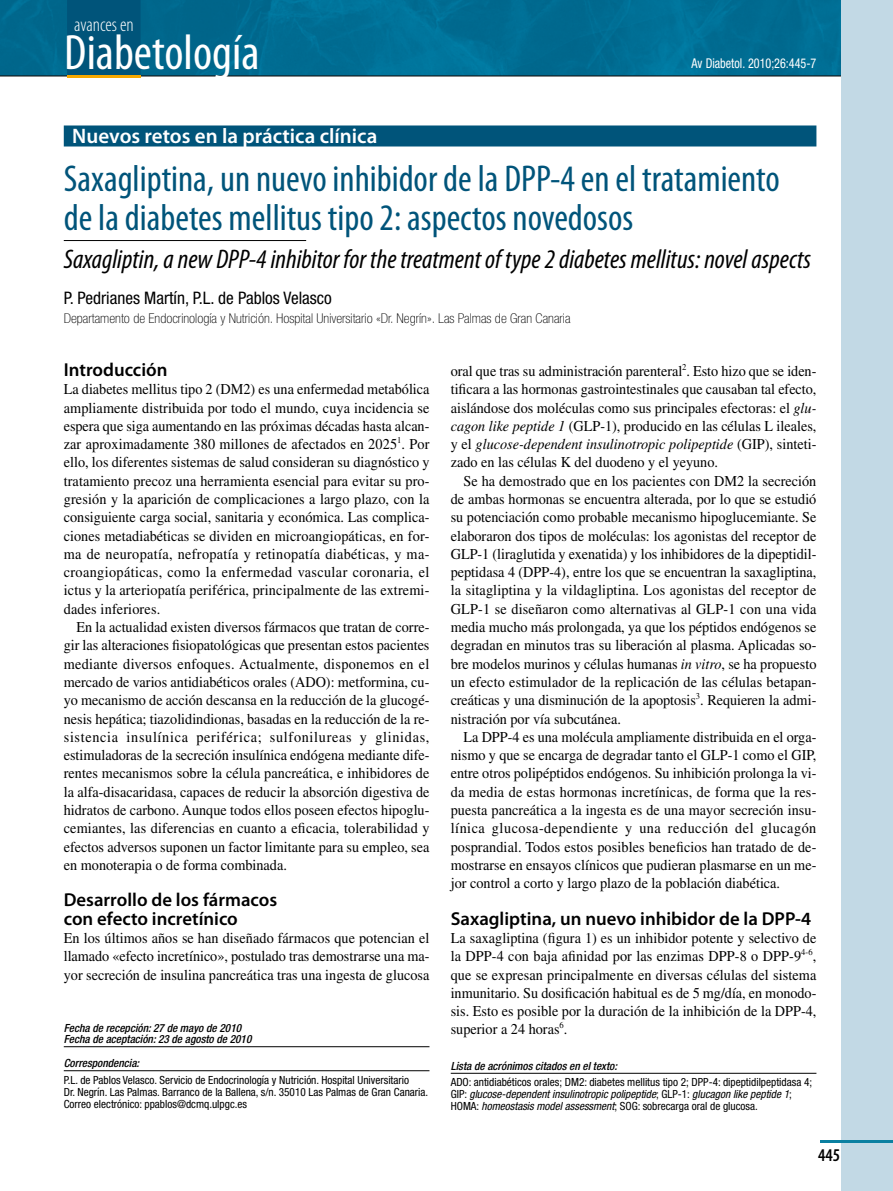
<style>
.page{position:relative;width:893px;height:1191px;background:#fff}
.page>*{position:absolute;margin:0;border:0;box-sizing:border-box;transform-origin:0 0}
.t1{font:condensed 49.95px "Myriad Pro";color:#fff}
.t2{font:condensed 37.5px/39px "Myriad Pro";color:#00547a}
.t3{font:italic condensed 27px "Myriad Pro";color:#000}
.t4{font:600 21px "Myriad Pro";color:#fff}
.t5{font:300 condensed 19.5px "Myriad Pro";color:#fff}
.t6{font:600 18.75px/18.3px "Myriad Pro";color:#000}
.t7{font:600 condensed 18px "Myriad Pro";color:#000}
.t8{font:condensed 17.25px "Helvetica Neue LT Std";color:#000}
.t9{font:15px/18.3px "Times LT Std";color:#000;text-align:justify;scale:.95 1}
.t10{font:100 condensed 13.5px "Helvetica Neue LT Std";color:#000;scale:1.05 1}
.t11{font:condensed 13.5px "Helvetica Neue LT Std";color:#fff;scale:.9 1}
.t12{font:condensed 11.25px/12px "Helvetica Neue LT Std";color:#000}
.t13{font:italic 500 condensed 11.25px/11.2px "Helvetica Neue LT Std";color:#000}
.s1{font-style:italic}
</style>
<div class="page">
<img style="left:0;top:0;width:842px;height:76px">
<hr style="left:0;top:76px;width:893px;height:1px;background:#000">
<div style="left:67px;top:0;width:74px;height:76px;background:#00547a"></div>
<hr style="left:67px;top:76px;width:74px;height:2px;background:#f6a800">
<div style="left:842px;top:0;width:51px;height:1190px;background:#c2d9e5"></div>
<hr style="left:821px;top:1140px;width:72px;height:2px;background:#0a80a1">
<div style="left:64px;top:125px;width:752px;height:21px;background:#00547a"></div>
<hr style="left:64px;top:240px;width:242px;height:1px;background:#000">
<hr style="left:64px;top:1046px;width:365px;height:1px;background:#000">
<hr style="left:64px;top:1070px;width:365px;height:1px;background:#000">
<hr style="left:451px;top:1073px;width:365px;height:1px;background:#000">
<h3 class="t5" style="left:74px;top:17px;width:61px">avances en</h3>
<h1 class="t1" style="left:64px;top:33px;width:197px">Diabetología</h1>
<p class="t11" style="left:691px;top:59px;width:140px">Av Diabetol. 2010;26:445-7</p>
<h3 class="t4" style="left:72px;top:128px;width:307px">Nuevos retos en la práctica clínica</h3>
<h2 class="t2" style="left:64px;top:163px;width:717px">Saxagliptina, un nuevo inhibidor de la DPP-4 en el tratamiento de la diabetes mellitus tipo 2: aspectos novedosos</h2>
<h3 class="t3" style="left:64px;top:249px;width:749px">Saxagliptin, a new DPP-4 inhibitor for the treatment of type 2 diabetes mellitus: novel aspects</h3>
<p class="t8" style="left:64px;top:292px;width:270px">P. Pedrianes Martín, P.L. de Pablos Velasco</p>
<p class="t10" style="left:64px;top:314px;width:484px">Departamento de Endocrinología y Nutrición. Hospital Universitario «Dr. Negrín». Las Palmas de Gran Canaria</p>
<p class="t6" style="left:64px;top:362px;width:105px">Introducción</p>
<p class="t9" style="left:64px;top:382px;width:386px">La diabetes mellitus tipo 2 (DM2) es una enfermedad metabólica ampliamente distribuida por todo el mundo, cuya incidencia se espera que siga aumentando en las próximas décadas hasta alcan&shy;zar aproximadamente 380 millones de afectados en 2025<sup>1</sup>. Por ello, los diferentes sistemas de salud consideran su diagnóstico y tratamiento precoz una herramienta esencial para evitar su pro&shy;gresión y la aparición de complicaciones a largo plazo, con la consiguiente carga social, sanitaria y económica. Las complica&shy;ciones metadiabéticas se dividen en microangiopáticas, en for&shy;ma de neuropatía, nefropatía y retinopatía diabéticas, y ma&shy;croangiopáticas, como la enfermedad vascular coronaria, el ictus y la arteriopatía periférica, principalmente de las extremi&shy;dades inferiores.</p>
<p class="t9" style="left:64px;top:619px;width:386px;text-indent:13px">En la actualidad existen diversos fármacos que tratan de corre&shy;gir las alteraciones fisiopatológicas que presentan estos pacientes mediante diversos enfoques. Actualmente, disponemos en el mercado de varios antidiabéticos orales (ADO): metformina, cu&shy;yo mecanismo de acción descansa en la reducción de la glucogé&shy;nesis hepática; tiazolidindionas, basadas en la reducción de la re&shy;sistencia insulínica periférica; sulfonilureas y glinidas, estimuladoras de la secreción insulínica endógena mediante dife&shy;rentes mecanismos sobre la célula pancreática, e inhibidores de la alfa-disacaridasa, capaces de reducir la absorción digestiva de hidratos de carbono. Aunque todos ellos poseen efectos hipoglu&shy;cemiantes, las diferencias en cuanto a eficacia, tolerabilidad y efectos adversos suponen un factor limitante para su empleo, sea en monoterapia o de forma combinada.</p>
<p class="t6" style="left:64px;top:893px;width:215px">Desarrollo de los fármacos con efecto incretínico</p>
<p class="t9" style="left:64px;top:930px;width:386px">En los últimos años se han diseñado fármacos que potencian el llamado «efecto incretínico», postulado tras demostrarse una ma&shy;yor secreción de insulina pancreática tras una ingesta de glucosa</p>
<p class="t13" style="left:64px;top:1023px;width:189px">Fecha de recepción: 27 de mayo de 2010<br>Fecha de aceptación: 23 de agosto de 2010</p>
<p class="t13" style="left:64px;top:1059px;width:77px">Correspondencia:</p>
<p class="t12" style="left:64px;top:1075px;width:366px">P.L. de Pablos Velasco. Servicio de Endocrinología y Nutrición. Hospital Universitario<br>Dr. Negrín. Las Palmas. Barranco de la Ballena, s/n. 35010 Las Palmas de Gran Canaria.<br>Correo electrónico: ppablos@dcmq.ulpgc.es</p>
<p class="t9" style="left:451px;top:363px;width:386px">oral que tras su administración parenteral<sup>2</sup>. Esto hizo que se iden&shy;tificara a las hormonas gastrointestinales que causaban tal efecto, aislándose dos moléculas como sus principales efectoras: el <span class="s1">glu&shy;cagon like peptide 1</span> (GLP-1), producido en las células L ileales, y el <span class="s1">glucose-dependent insulinotropic polipeptide</span> (GIP), sinteti&shy;zado en las células K del duodeno y el yeyuno.</p>
<p class="t9" style="left:451px;top:473px;width:386px;text-indent:13px">Se ha demostrado que en los pacientes con DM2 la secreción de ambas hormonas se encuentra alterada, por lo que se estudió su potenciación como probable mecanismo hipoglucemiante. Se elaboraron dos tipos de moléculas: los agonistas del receptor de GLP-1 (liraglutida y exenatida) y los inhibidores de la dipeptidil&shy;peptidasa 4 (DPP-4), entre los que se encuentran la saxagliptina, la sitagliptina y la vildagliptina. Los agonistas del receptor de GLP-1 se diseñaron como alternativas al GLP-1 con una vida media mucho más prolongada, ya que los péptidos endógenos se degradan en minutos tras su liberación al plasma. Aplicadas so&shy;bre modelos murinos y células humanas <span class="s1">in vitro</span>, se ha propuesto un efecto estimulador de la replicación de las células betapan&shy;creáticas y una disminución de la apoptosis<sup>3</sup>. Requieren la admi&shy;nistración por vía subcutánea.</p>
<p class="t9" style="left:451px;top:729px;width:386px;text-indent:13px">La DPP-4 es una molécula ampliamente distribuida en el orga&shy;nismo y que se encarga de degradar tanto el GLP-1 como el GIP, entre otros polipéptidos endógenos. Su inhibición prolonga la vi&shy;da media de estas hormonas incretínicas, de forma que la res&shy;puesta pancreática a la ingesta es de una mayor secreción insu&shy;línica glucosa-dependiente y una reducción del glucagón posprandial. Todos estos posibles beneficios han tratado de de&shy;mostrarse en ensayos clínicos que pudieran plasmarse en un me&shy;jor control a corto y largo plazo de la población diabética.</p>
<p class="t6" style="left:451px;top:911px;width:362px">Saxagliptina, un nuevo inhibidor de la DPP-4</p>
<p class="t9" style="left:451px;top:930px;width:386px">La saxagliptina (figura 1) es un inhibidor potente y selectivo de la DPP-4 con baja afinidad por las enzimas DPP-8 o DPP-9<sup>4-6</sup>, que se expresan principalmente en diversas células del sistema inmunitario. Su dosificación habitual es de 5 mg/día, en monodo&shy;sis. Esto es posible por la duración de la inhibición de la DPP-4, superior a 24 horas<sup>6</sup>.</p>
<p class="t13" style="left:451px;top:1061px;width:168px">Lista de acrónimos citados en el texto:</p>
<p class="t12" style="left:451px;top:1077px;width:363px">ADO: antidiabéticos orales; DM2: diabetes mellitus tipo 2; DPP-4: dipeptidilpeptidasa 4;<br>GIP: <span class="s1">glucose-dependent insulinotropic polipeptide</span>; GLP-1: <span class="s1">glucagon like peptide 1</span>;<br>HOMA: <span class="s1">homeostasis model assessment</span>; SOG: sobrecarga oral de glucosa.</p>
<p class="t7" style="left:818px;top:1148px;width:24px">445</p>
</div>
